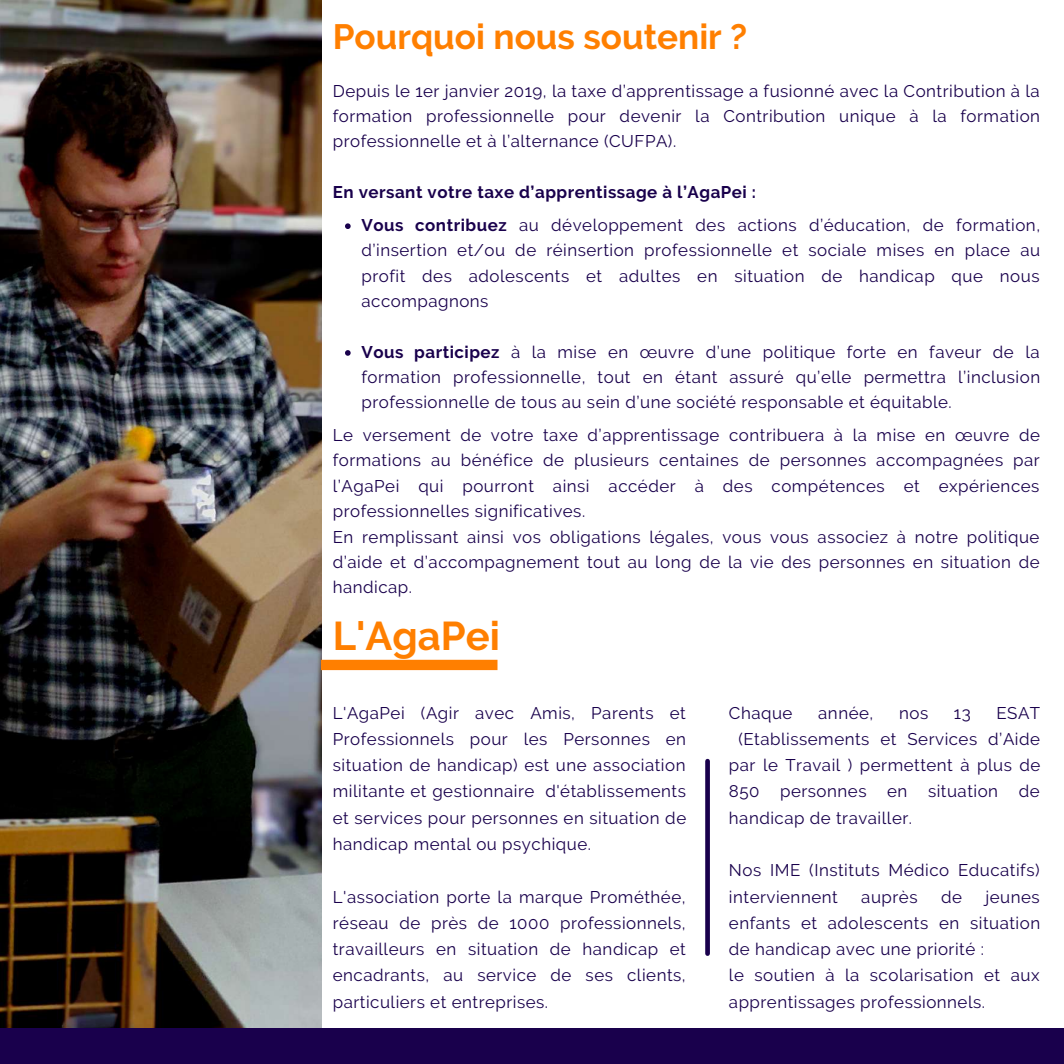
<style>
.page{position:relative;width:1064px;height:1064px;background:#fff}
.page>*{position:absolute;margin:0;border:0;box-sizing:border-box;transform-origin:0 0}
.t1{font:700 40px "Raleway";color:#ff7f00}
.t2{font:700 35px "Raleway";color:#ff7f00}
.t3{font:16.88px/26.2px "Raleway";letter-spacing:.03em;color:#19004c;text-align:justify}
.t4{font:700 16.88px/32.6px "Raleway";letter-spacing:.03em;color:#19004c}
.s1{font-weight:400}
.s2{font-weight:700}
</style>
<div class="page">
<img style="left:0;top:0;width:321px;height:1027px">
<div style="left:321px;top:659px;width:176px;height:11px;background:#ff7f00"></div>
<svg style="left:705px;top:761px;width:4px;height:192px"></svg>
<div style="left:0;top:1027px;width:1063px;height:36px;background:#19004c"></div>
<svg style="left:345px;top:223px;width:5px;height:6px"></svg>
<svg style="left:345px;top:350px;width:5px;height:5px"></svg>
<h2 class="t2" style="left:333px;top:16px;width:416px">Pourquoi nous soutenir ?</h2>
<p class="t3" style="left:333px;top:78px;width:708px;line-height:25.4px">Depuis le 1er janvier 2019, la taxe d’apprentissage a fusionné avec la Contribution à la formation professionnelle pour devenir la Contribution unique à la formation professionnelle et à l’alternance (CUFPA).</p>
<p class="t4" style="left:361px;top:176px;width:680px;text-indent:-29px">En versant votre taxe d’apprentissage à l’AgaPei :<br>Vous contribuez <span class="s1">au développement des actions d’éducation, de formation,</span></p>
<p class="t3" style="left:361px;top:237px;width:679px;line-height:25.4px">d’insertion et/ou de réinsertion professionnelle et sociale mises en place au profit des adolescents et adultes en situation de handicap que nous accompagnons</p>
<p class="t3" style="left:361px;top:339px;width:680px;line-height:25.4px"><span class="s2">Vous participez</span> à la mise en œuvre d’une politique forte en faveur de la formation professionnelle, tout en étant assuré qu’elle permettra l’inclusion professionnelle de tous au sein d’une société responsable et équitable.</p>
<p class="t3" style="left:333px;top:422px;width:708px;line-height:25.4px;text-align:left">Le versement de votre taxe d’apprentissage contribuera à la mise en œuvre de formations au bénéfice de plusieurs centaines de personnes accompagnées par l’AgaPei qui pourront ainsi accéder à des compétences et expériences professionnelles significatives.<br>En remplissant ainsi vos obligations légales, vous vous associez à notre politique d’aide et d’accompagnement tout au long de la vie des personnes en situation de handicap.</p>
<h1 class="t1" style="left:333px;top:612px;width:169px">L'AgaPei</h1>
<p class="t3" style="left:333px;top:699px;width:355px">L'AgaPei (Agir avec Amis, Parents et Professionnels pour les Personnes en situation de handicap) est une association militante et gestionnaire d'établissements et services pour personnes en situation de handicap mental ou psychique.</p>
<p class="t3" style="left:333px;top:883px;width:354px">L'association porte la marque Prométhée, réseau de près de 1000 professionnels, travailleurs en situation de handicap et encadrants, au service de ses clients, particuliers et entreprises.</p>
<p class="t3" style="left:728px;top:699px;width:65px">Chaque</p>
<p class="t3" style="left:818px;top:699px;width:57px">année,</p>
<p class="t3" style="left:898px;top:699px;width:31px">nos</p>
<p class="t3" style="left:953px;top:699px;width:18px">13</p>
<p class="t3" style="left:996px;top:699px;width:45px">ESAT</p>
<p class="t3" style="left:738px;top:725px;width:303px">(Etablissements et Services d’Aide</p>
<p class="t3" style="left:728px;top:751px;width:313px">par le Travail ) permettent à plus de</p>
<p class="t3" style="left:728px;top:778px;width:312px">850 personnes en situation de</p>
<p class="t3" style="left:728px;top:804px;width:185px">handicap de travailler.</p>
<p class="t3" style="left:728px;top:857px;width:312px">Nos IME (Instituts Médico Educatifs) interviennent</p>
<p class="t3" style="left:728px;top:883px;width:312px;text-align:left;text-indent:256px">jeunes enfants et adolescents en situation de handicap avec une priorité :<br>le soutien à la scolarisation et aux apprentissages professionnels.</p>
<p class="t3" style="left:861px;top:883px;width:58px">auprès</p>
<p class="t3" style="left:940px;top:883px;width:22px">de</p>
</div>
